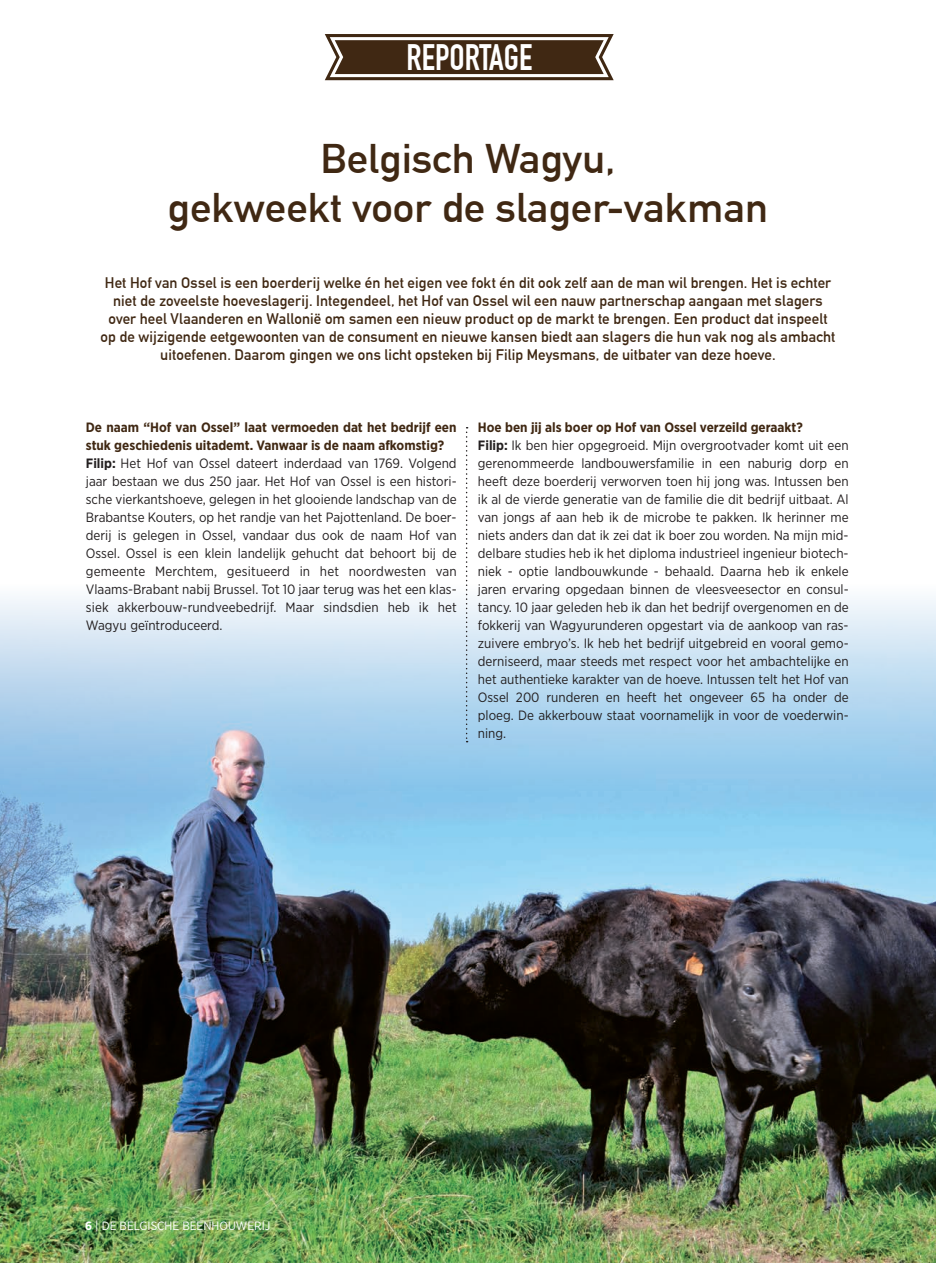
<style>
.page{position:relative;width:936px;height:1263px;background:#fff}
.page>*{position:absolute;margin:0;border:0;box-sizing:border-box;transform-origin:0 0}
.t1{font:700 40.5px/48.6px "DIN Alternate";color:#402813;text-align:center;scale:1.06 1}
.t2{font:700 36px "DIN Condensed";color:#fff}
.t3{font:700 15px/18px "DIN Alternate";letter-spacing:.005em;color:#402813;text-align:center}
.t4{font:13.5px/18px "Gotham Narrow";color:#231f20}
.t5{font:12px "Gotham Narrow";color:#fff}
.s1{font-weight:700;color:#402813}
.s2{font-weight:700}
</style>
<div class="page">
<img style="left:0;top:794px;width:935px;height:469px">
<div style="left:0;top:583px;width:935px;height:211px;background:linear-gradient(to bottom,#f8fafc,#83bce4)"></div>
<svg style="left:466px;top:427px;width:1px;height:315px"></svg>
<svg style="left:325px;top:34px;width:288px;height:46px"></svg>
<h2 class="t2" style="left:406px;top:36px;width:127px">REPORTAGE</h2>
<h1 class="t1" style="left:168px;top:132px;width:568px">Belgisch Wagyu,<br>gekweekt voor de slager-vakman</h1>
<p class="t3" style="left:100px;top:273px;width:736px">Het Hof van Ossel is een boerderij welke én het eigen vee fokt én dit ook zelf aan de man wil brengen. Het is echter niet de zoveelste hoeveslagerij. Integendeel, het Hof van Ossel wil een nauw partnerschap aangaan met slagers over heel Vlaanderen en Wallonië om samen een nieuw product op de markt te brengen. Een product dat inspeelt op de wijzigende eetgewoonten van de consument en nieuwe kansen biedt aan slagers die hun vak nog als ambacht uitoefenen. Daarom gingen we ons licht opsteken bij Filip Meysmans, de uitbater van deze hoeve.</p>
<p class="t4" style="left:86px;top:418px;width:372px"><span class="s1">De naam “Hof van Ossel” laat vermoeden dat het bedrijf een stuk geschiedenis uitademt. Vanwaar is de naam afkomstig?<br></span><span class="s2">Filip:</span> Het Hof van Ossel dateert inderdaad van 1769. Volgend jaar bestaan we dus 250 jaar. Het Hof van Ossel is een histori&shy;sche vierkantshoeve, gelegen in het glooiende landschap van de Brabantse Kouters, op het randje van het Pajottenland. De boer&shy;derij is gelegen in Ossel, vandaar dus ook de naam Hof van Ossel. Ossel is een klein landelijk gehucht dat behoort bij de gemeente Merchtem, gesitueerd in het noordwesten van Vlaams-Brabant nabij Brussel. Tot 10 jaar terug was het een klas&shy;siek akkerbouw-rundveebedrijf. Maar sindsdien heb ik het Wagyu geïntroduceerd.</p>
<p class="t4" style="left:478px;top:418px;width:372px"><span class="s1">Hoe ben jij als boer op Hof van Ossel verzeild geraakt?<br></span><span class="s2">Filip:</span> Ik ben hier opgegroeid. Mijn overgrootvader komt uit een gerenommeerde landbouwersfamilie in een naburig dorp en heeft deze boerderij verworven toen hij jong was. Intussen ben ik al de vierde generatie van de familie die dit bedrijf uitbaat. Al van jongs af aan heb ik de microbe te pakken. Ik herinner me niets anders dan dat ik zei dat ik boer zou worden. Na mijn mid&shy;delbare studies heb ik het diploma industrieel ingenieur biotech&shy;niek - optie landbouwkunde - behaald. Daarna heb ik enkele jaren ervaring opgedaan binnen de vleesveesector en consul&shy;tancy. 10 jaar geleden heb ik dan het bedrijf overgenomen en de fokkerij van Wagyurunderen opgestart via de aankoop van ras&shy;zuivere embryo’s. Ik heb het bedrijf uitgebreid en vooral gemo&shy;derniseerd, maar steeds met respect voor het ambachtelijke en het authentieke karakter van de hoeve. Intussen telt het Hof van Ossel 200 runderen en heeft het ongeveer 65 ha onder de ploeg. De akkerbouw staat voornamelijk in voor de voederwin&shy;ning.</p>
<p class="t5" style="left:85px;top:1218px;width:187px"><span class="s2">6</span> | DE BELGISCHE BEENHOUWERIJ</p>
</div>
